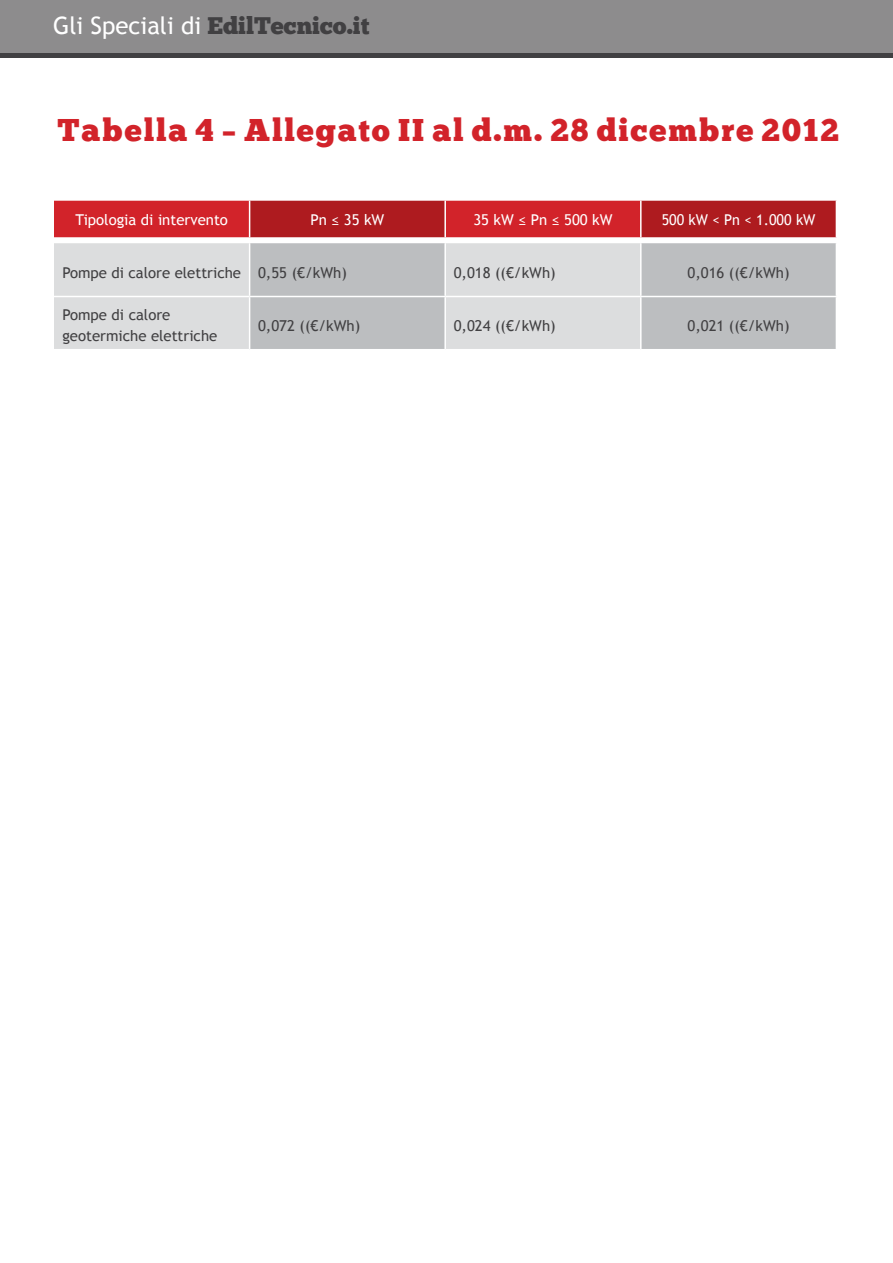
<style>
.page{position:relative;width:893px;height:1263px;background:#fff}
.page>*{position:absolute;margin:0;border:0;box-sizing:border-box;transform-origin:0 0}
.t1{font:31.5px "Chunk Five";letter-spacing:.06em;color:#d2232a}
.t2{font:24px "Chunk Five";color:#414042}
.t3{font:15px/21px "Trebuchet MS";color:#414042}
.t4{font:15px "Trebuchet MS";color:#fff}
.t5{font:15px "Trebuchet MS";color:#fff;scale:.96 1}
.s1{font-family:"Trebuchet MS";color:#fff}
</style>
<div class="page">
<div style="left:0;top:0;width:893px;height:53px;background:#8d8c8d"></div>
<hr style="left:0;top:53px;width:893px;height:4px;background:#414042">
<svg style="left:54px;top:201px;width:782px;height:36px;background:#c01f24"></svg>
<hr style="left:249px;top:201px;width:1px;height:36px;background:#fff">
<hr style="left:444px;top:201px;width:2px;height:36px;background:#fff">
<hr style="left:640px;top:201px;width:2px;height:36px;background:#fff">
<div style="left:54px;top:243px;width:195px;height:106px;background:#dcddde"></div>
<svg style="left:250px;top:243px;width:586px;height:106px;background:#c7c8ca"></svg>
<hr style="left:54px;top:296px;width:196px;height:1px;background:#fff">
<hr style="left:445px;top:296px;width:196px;height:1px;background:#fff">
<hr style="left:444px;top:243px;width:2px;height:53px;background:#fff">
<hr style="left:640px;top:243px;width:2px;height:53px;background:#fff">
<hr style="left:250px;top:296px;width:195px;height:1px;background:#fff">
<hr style="left:444px;top:297px;width:2px;height:52px;background:#fff">
<hr style="left:641px;top:296px;width:196px;height:1px;background:#fff">
<hr style="left:640px;top:297px;width:2px;height:52px;background:#fff">
<h2 class="t2" style="left:53px;top:11px;width:318px"><span class="s1">Gli Speciali di</span> EdilTecnico.it</h2>
<h1 class="t1" style="left:57px;top:111px;width:783px">Tabella 4 – Allegato II al d.m. 28 dicembre 2012</h1>
<p class="t4" style="left:76px;top:210px;width:154px">Tipologia di intervento</p>
<p class="t4" style="left:310px;top:210px;width:75px">Pn ≤ 35 kW</p>
<p class="t4" style="left:473px;top:210px;width:141px">35 kW ≤ Pn ≤ 500 kW</p>
<p class="t5" style="left:662px;top:210px;width:162px">500 kW &lt; Pn &lt; 1.000 kW</p>
<p class="t3" style="left:62px;top:262px;width:286px">Pompe di calore elettriche 0,55 (€/kWh)</p>
<p class="t3" style="left:454px;top:262px;width:103px">0,018 ((€/kWh)</p>
<p class="t3" style="left:688px;top:262px;width:103px">0,016 ((€/kWh)</p>
<p class="t3" style="left:62px;top:305px;width:156px">Pompe di calore geotermiche elettriche</p>
<p class="t3" style="left:258px;top:315px;width:104px">0,072 ((€/kWh)</p>
<p class="t3" style="left:454px;top:315px;width:103px">0,024 ((€/kWh)</p>
<p class="t3" style="left:688px;top:315px;width:103px">0,021 ((€/kWh)</p>
</div>
